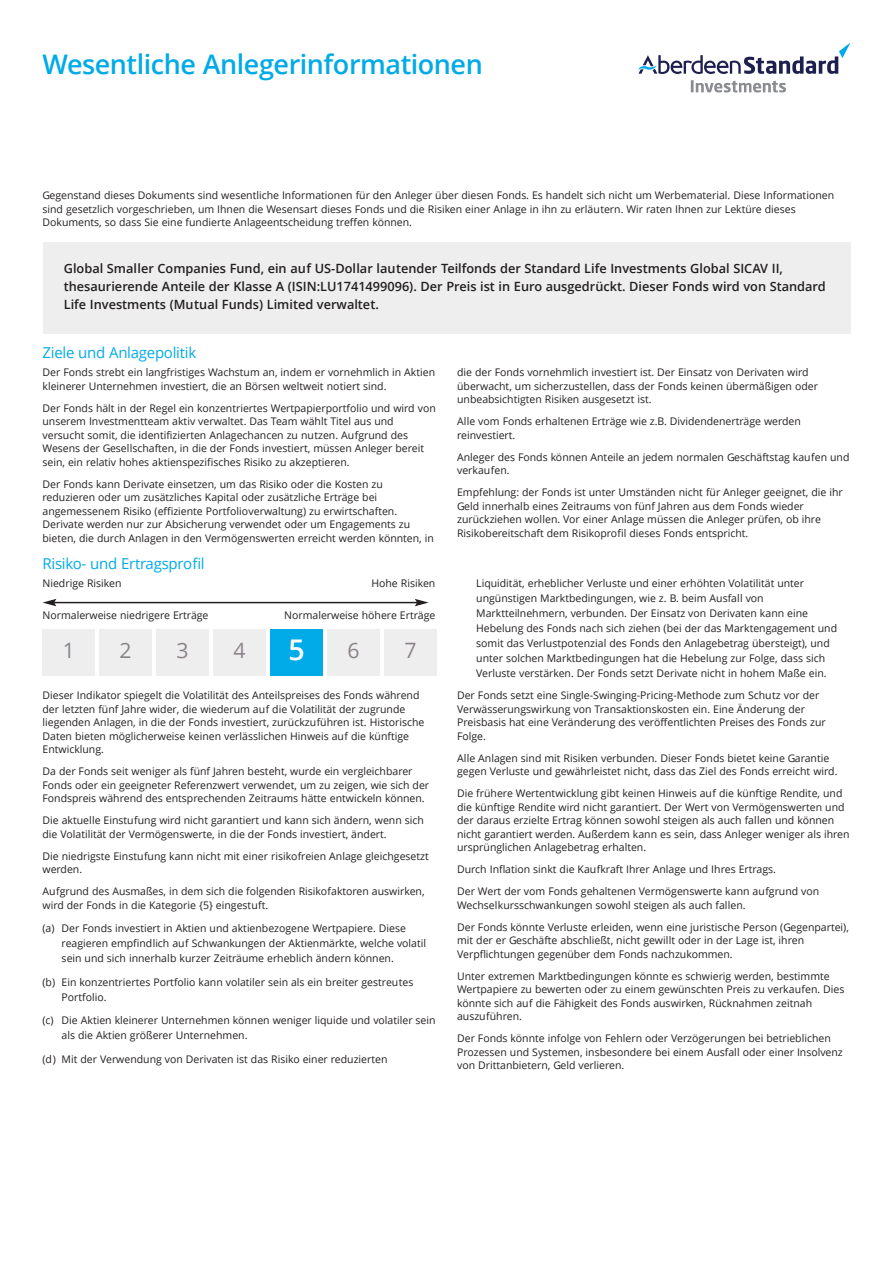
<style>
.page{position:relative;width:893px;height:1263px;background:#fff}
.page>*{position:absolute;margin:0;border:0;box-sizing:border-box;transform-origin:0 0}
.t1{font:600 28.5px "Open Sans";color:#fff}
.t2{font:600 27px "Open Sans";letter-spacing:-.015em;color:#00abe7}
.t3{font:21.15px "Open Sans";color:#8a8289}
.t4{font:15px "Open Sans";letter-spacing:-.015em;color:#00abe7}
.t5{font:600 12.75px/18px "Open Sans";color:#231f20}
.t6{font:10.5px/13.5px "Open Sans";color:#231f20}
.s1{font-weight:400;font-size:21.15px;color:#8a8289}
</style>
<div class="page">
<svg style="left:638px;top:43px;width:212px;height:31px"></svg>
<svg style="left:691px;top:80px;width:95px;height:12px"></svg>
<div style="left:43px;top:242px;width:807px;height:92px;background:#eeeeef"></div>
<hr style="left:54px;top:602px;width:363px;height:1px;background:#231f20">
<svg style="left:43px;top:599px;width:13px;height:7px"></svg>
<svg style="left:415px;top:599px;width:14px;height:7px"></svg>
<div style="left:43px;top:629px;width:52px;height:47px;background:#eeeeef"></div>
<div style="left:99px;top:629px;width:53px;height:47px;background:#eeeeef"></div>
<div style="left:156px;top:629px;width:53px;height:47px;background:#eeeeef"></div>
<div style="left:327px;top:629px;width:53px;height:47px;background:#eeeeef"></div>
<div style="left:384px;top:629px;width:53px;height:47px;background:#eeeeef"></div>
<div style="left:213px;top:629px;width:53px;height:47px;background:#eeeeef"></div>
<div style="left:270px;top:629px;width:53px;height:47px;background:#00abe7"></div>
<h2 class="t2" style="left:43px;top:45px;width:442px">Wesentliche Anlegerinformationen</h2>
<p class="t6" style="left:43px;top:189px;width:793px">Gegenstand dieses Dokuments sind wesentliche Informationen für den Anleger über diesen Fonds. Es handelt sich nicht um Werbematerial. Diese Informationen sind gesetzlich vorgeschrieben, um Ihnen die Wesensart dieses Fonds und die Risiken einer Anlage in ihn zu erläutern. Wir raten Ihnen zur Lektüre dieses<br>Dokuments, so dass Sie eine fundierte Anlageentscheidung treffen können.</p>
<p class="t5" style="left:64px;top:259px;width:763px">Global Smaller Companies Fund, ein auf US-Dollar lautender Teilfonds der Standard Life Investments Global SICAV II, thesaurierende Anteile der Klasse A (ISIN:LU1741499096). Der Preis ist in Euro ausgedrückt. Dieser Fonds wird von Standard<br>Life Investments (Mutual Funds) Limited verwaltet.</p>
<h3 class="t4" style="left:43px;top:342px;width:155px">Ziele und Anlagepolitik</h3>
<p class="t6" style="left:43px;top:365px;width:394px">Der Fonds strebt ein langfristiges Wachstum an, indem er vornehmlich in Aktien kleinerer Unternehmen investiert, die an Börsen weltweit notiert sind.</p>
<p class="t6" style="left:43px;top:401px;width:395px">Der Fonds hält in der Regel ein konzentriertes Wertpapierportfolio und wird von unserem Investmentteam aktiv verwaltet. Das Team wählt Titel aus und versucht somit, die identifizierten Anlagechancen zu nutzen. Aufgrund des Wesens der Gesellschaften, in die der Fonds investiert, müssen Anleger bereit sein, ein relativ hohes aktienspezifisches Risiko zu akzeptieren.</p>
<p class="t6" style="left:43px;top:477px;width:393px">Der Fonds kann Derivate einsetzen, um das Risiko oder die Kosten zu reduzieren oder um zusätzliches Kapital oder zusätzliche Erträge bei angemessenem Risiko (effiziente Portfolioverwaltung) zu erwirtschaften.<br>Derivate werden nur zur Absicherung verwendet oder um Engagements zu bieten, die durch Anlagen in den Vermögenswerten erreicht werden könnten, in</p>
<p class="t6" style="left:457px;top:365px;width:362px">die der Fonds vornehmlich investiert ist. Der Einsatz von Derivaten wird überwacht, um sicherzustellen, dass der Fonds keinen übermäßigen oder unbeabsichtigten Risiken ausgesetzt ist.</p>
<p class="t6" style="left:457px;top:414px;width:345px">Alle vom Fonds erhaltenen Erträge wie z.B. Dividendenerträge werden reinvestiert.</p>
<p class="t6" style="left:457px;top:450px;width:394px">Anleger des Fonds können Anteile an jedem normalen Geschäftstag kaufen und verkaufen.</p>
<p class="t6" style="left:457px;top:485px;width:387px">Empfehlung: der Fonds ist unter Umständen nicht für Anleger geeignet, die ihr Geld innerhalb eines Zeitraums von fünf Jahren aus dem Fonds wieder zurückziehen wollen. Vor einer Anlage müssen die Anleger prüfen, ob ihre Risikobereitschaft dem Risikoprofil dieses Fonds entspricht.</p>
<h3 class="t4" style="left:43px;top:553px;width:164px">Risiko- und Ertragsprofil</h3>
<p class="t6" style="left:43px;top:576px;width:80px">Niedrige Risiken</p>
<p class="t6" style="left:371px;top:576px;width:65px">Hohe Risiken</p>
<p class="t6" style="left:43px;top:608px;width:167px">Normalerweise niedrigere Erträge</p>
<p class="t6" style="left:284px;top:608px;width:153px">Normalerweise höhere Erträge</p>
<h3 class="t3" style="left:63px;top:636px;width:14px">1</h3>
<h3 class="t3" style="left:120px;top:636px;width:14px">2</h3>
<h3 class="t3" style="left:177px;top:636px;width:14px">3</h3>
<h3 class="t3" style="left:234px;top:636px;width:14px">4</h3>
<h1 class="t1" style="left:288px;top:630px;width:18px">5<span class="s1">5</span></h1>
<h3 class="t3" style="left:347px;top:636px;width:14px">6</h3>
<h3 class="t3" style="left:404px;top:636px;width:14px">7</h3>
<p class="t6" style="left:43px;top:688px;width:383px">Dieser Indikator spiegelt die Volatilität des Anteilspreises des Fonds während der letzten fünf Jahre wider, die wiederum auf die Volatilität der zugrunde liegenden Anlagen, in die der Fonds investiert, zurückzuführen ist. Historische Daten bieten möglicherweise keinen verlässlichen Hinweis auf die künftige Entwicklung.</p>
<p class="t6" style="left:43px;top:764px;width:388px">Da der Fonds seit weniger als fünf Jahren besteht, wurde ein vergleichbarer<br>Fonds oder ein geeigneter Referenzwert verwendet, um zu zeigen, wie sich der<br>Fondspreis während des entsprechenden Zeitraums hätte entwickeln können.</p>
<p class="t6" style="left:43px;top:813px;width:383px">Die aktuelle Einstufung wird nicht garantiert und kann sich ändern, wenn sich die Volatilität der Vermögenswerte, in die der Fonds investiert, ändert.</p>
<p class="t6" style="left:43px;top:849px;width:388px">Die niedrigste Einstufung kann nicht mit einer risikofreien Anlage gleichgesetzt werden.</p>
<p class="t6" style="left:43px;top:884px;width:384px">Aufgrund des Ausmaßes, in dem sich die folgenden Risikofaktoren auswirken, wird der Fonds in die Kategorie {5} eingestuft.</p>
<p class="t6" style="left:62px;top:920px;width:366px;line-height:15px;text-indent:-19px">(a) Der Fonds investiert in Aktien und aktienbezogene Wertpapiere. Diese reagieren empfindlich auf Schwankungen der Aktienmärkte, welche volatil sein und sich innerhalb kurzer Zeiträume erheblich ändern können.</p>
<p class="t6" style="left:62px;top:974px;width:353px;line-height:15px;text-indent:-19px">(b) Ein konzentriertes Portfolio kann volatiler sein als ein breiter gestreutes<br>Portfolio.</p>
<p class="t6" style="left:62px;top:1012px;width:375px;line-height:15px;text-indent:-19px">(c) Die Aktien kleinerer Unternehmen können weniger liquide und volatiler sein als die Aktien größerer Unternehmen.</p>
<p class="t6" style="left:43px;top:1052px;width:346px">(d) Mit der Verwendung von Derivaten ist das Risiko einer reduzierten</p>
<p class="t6" style="left:476px;top:576px;width:362px;line-height:15px">Liquidität, erheblicher Verluste und einer erhöhten Volatilität unter ungünstigen Marktbedingungen, wie z. B. beim Ausfall von Marktteilnehmern, verbunden. Der Einsatz von Derivaten kann eine Hebelung des Fonds nach sich ziehen (bei der das Marktengagement und somit das Verlustpotenzial des Fonds den Anlagebetrag übersteigt), und unter solchen Marktbedingungen hat die Hebelung zur Folge, dass sich Verluste verstärken. Der Fonds setzt Derivate nicht in hohem Maße ein.</p>
<p class="t6" style="left:457px;top:688px;width:370px">Der Fonds setzt eine Single-Swinging-Pricing-Methode zum Schutz vor der Verwässerungswirkung von Transaktionskosten ein. Eine Änderung der Preisbasis hat eine Veränderung des veröffentlichten Preises des Fonds zur Folge.</p>
<p class="t6" style="left:457px;top:751px;width:382px">Alle Anlagen sind mit Risiken verbunden. Dieser Fonds bietet keine Garantie gegen Verluste und gewährleistet nicht, dass das Ziel des Fonds erreicht wird.</p>
<p class="t6" style="left:457px;top:786px;width:394px">Die frühere Wertentwicklung gibt keinen Hinweis auf die künftige Rendite, und die künftige Rendite wird nicht garantiert. Der Wert von Vermögenswerten und der daraus erzielte Ertrag können sowohl steigen als auch fallen und können nicht garantiert werden. Außerdem kann es sein, dass Anleger weniger als ihren ursprünglichen Anlagebetrag erhalten.</p>
<p class="t6" style="left:457px;top:858px;width:364px;line-height:22px">Durch Inflation sinkt die Kaufkraft Ihrer Anlage und Ihres Ertrags.<br>Der Wert der vom Fonds gehaltenen Vermögenswerte kann aufgrund von</p>
<p class="t6" style="left:457px;top:894px;width:393px;line-height:22px">Wechselkursschwankungen sowohl steigen als auch fallen.<br>Der Fonds könnte Verluste erleiden, wenn eine juristische Person (Gegenpartei),</p>
<p class="t6" style="left:457px;top:933px;width:349px">mit der er Geschäfte abschließt, nicht gewillt oder in der Lage ist, ihren<br>Verpflichtungen gegenüber dem Fonds nachzukommen.</p>
<p class="t6" style="left:457px;top:969px;width:389px">Unter extremen Marktbedingungen könnte es schwierig werden, bestimmte Wertpapiere zu bewerten oder zu einem gewünschten Preis zu verkaufen. Dies könnte sich auf die Fähigkeit des Fonds auswirken, Rücknahmen zeitnah auszuführen.</p>
<p class="t6" style="left:457px;top:1031px;width:387px">Der Fonds könnte infolge von Fehlern oder Verzögerungen bei betrieblichen<br>Prozessen und Systemen, insbesondere bei einem Ausfall oder einer Insolvenz von Drittanbietern, Geld verlieren.</p>
</div>
